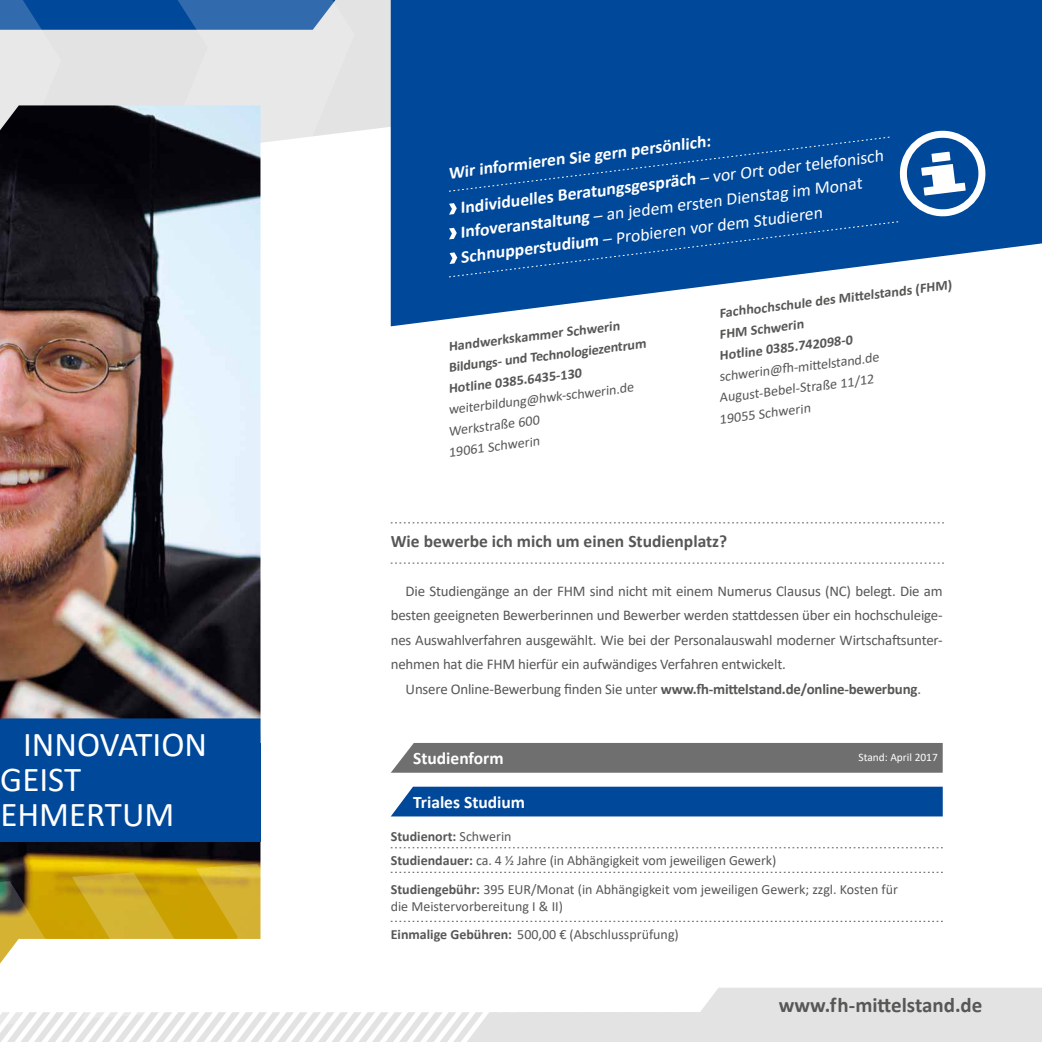
<style>
.page{position:relative;width:1042px;height:1042px;background:#fff}
.page>*{position:absolute;margin:0;border:0;box-sizing:border-box;transform-origin:0 0}
.t1{font:35px/35px "Calibri";color:#fff}
.t2{font:700 21px "Calibri";color:#575756}
.t3{font:17.5px/24.5px "Calibri";color:#fff}
.t4{font:700 17.5px "Calibri";color:#575756}
.t5{font:700 17.5px "Calibri";color:#fff}
.t6{font:700 17.32px "Calibri";color:#fff}
.t7{font:14.88px/24.5px "Calibri";letter-spacing:-.01em;color:#575756;text-align:justify}
.t8{font:700 14.88px "Calibri";letter-spacing:-.01em;color:#575756}
.t9{font:14px/21px "Calibri";color:#575756}
.t10{font:700 14px/21px "Calibri";color:#575756}
.t11{font:11.38px "Calibri";color:#fff}
.s1{font-weight:700}
.s2{font-weight:400}
</style>
<div class="page">
<svg style="left:354px;top:0;width:37px;height:175px;fill:#e3e3e3"></svg>
<svg style="left:0;top:0;width:261px;height:249px"></svg>
<svg style="left:131px;top:0;width:223px;height:224px;fill:#e8e8e8"></svg>
<div style="left:391px;top:787px;width:552px;height:29px;background:#00489a"></div>
<div style="left:391px;top:743px;width:552px;height:30px;background:#706f6f"></div>
<svg style="left:391px;top:847px;width:552px;height:1px"></svg>
<svg style="left:391px;top:0;width:651px;height:326px;fill:#00489a"></svg>
<img style="left:0;top:105px;width:260px;height:759px">
<div style="left:0;top:743px;width:260px;height:98px;background:#00489a"></div>
<div style="left:0;top:718px;width:260px;height:25px;background:#00489a"></div>
<svg style="left:391px;top:522px;width:553px;height:1px"></svg>
<svg style="left:391px;top:563px;width:553px;height:1px"></svg>
<svg style="left:0;top:864px;width:1042px;height:178px"></svg>
<div style="left:449px;top:0;width:536px;height:277px;background:#00489a"></div>
<h1 class="t1" style="left:0;top:725px;width:208px;text-indent:23px">INNOVATION<br>GEIST<br>EHMERTUM</h1>
<p class="t6" style="left:447px;top:161px;width:266px;rotate:-7deg">Wir informieren Sie gern persönlich:</p>
<p class="t3" style="left:453px;top:196px;width:433px;text-indent:6px;rotate:-7deg"><span class="s1">Individuelles Beratungsgespräch</span> – vor Ort oder telefonisch<br><span class="s1">Infoveranstaltung</span> – an jedem ersten Dienstag im Monat<br><span class="s1">Schnupperstudium</span> – Probieren vor dem Studieren</p>
<p class="t10" style="left:442px;top:336px;width:203px;text-indent:5px;rotate:-7deg">Handwerkskammer Schwerin<br>Bildungs- und Technologiezentrum<br>Hotline 0385.6435-130</p>
<p class="t9" style="left:442px;top:399px;width:193px;text-indent:5px;rotate:-7deg">weiterbildung@hwk-schwerin.de<br>Werkstraße 600<br>19061 Schwerin</p>
<p class="t10" style="left:713px;top:303px;width:241px;text-indent:5px;rotate:-7deg">Fachhochschule des Mitt elstands (FHM)<br>FHM Schwerin<br>Hotline 0385.742098-0</p>
<p class="t9" style="left:713px;top:366px;width:168px;text-indent:5px;rotate:-7deg">schwerin@fh -mitt elstand.de<br>August-Bebel-Straße 11/12<br>19055 Schwerin</p>
<p class="t4" style="left:391px;top:529px;width:338px">Wie bewerbe ich mich um einen Studienplatz?</p>
<p class="t7" style="left:391px;top:578px;width:553px;text-indent:15px">Die Studiengänge an der FHM sind nicht mit einem Numerus Clausus (NC) belegt. Die am besten geeigneten Bewerberinnen und Bewerber werden stattdessen über ein hochschuleige&shy;nes Auswahlverfahren ausgewählt. Wie bei der Personalauswahl moderner Wirtschaftsunter&shy;nehmen hat die FHM hierfür ein aufwändiges Verfahren entwickelt.</p>
<p class="t8" style="left:406px;top:678px;width:517px"><span class="s2">Unsere Online-Bewerbung finden Sie unter</span> www.fh-mittelstand.de/online-bewerbung<span class="s2">.</span></p>
<p class="t5" style="left:413px;top:745px;width:92px">Studienform</p>
<p class="t5" style="left:413px;top:789px;width:114px">Triales Studium</p>
<p class="t11" style="left:858px;top:750px;width:81px">Stand: April 2017</p>
<p class="t9" style="left:391px;top:824px;width:387px;line-height:24.5px"><span class="s1">Studienort:</span> Schwerin<br><span class="s1">Studiendauer:</span> ca. 4 ½ Jahre (in Abhängigkeit vom jeweiligen Gewerk)</p>
<p class="t9" style="left:391px;top:880px;width:509px;line-height:17.5px"><span class="s1">Studiengebühr:</span> 395 EUR/Monat (in Abhängigkeit vom jeweiligen Gewerk; zzgl. Kosten für die Meistervorbereitung I &amp; II)</p>
<p class="t9" style="left:391px;top:923px;width:290px"><span class="s1">Einmalige Gebühren:</span> 500,00 € (Abschlussprüfung)</p>
<h2 class="t2" style="left:779px;top:990px;width:205px">www.fh-mittelstand.de</h2>
</div>
